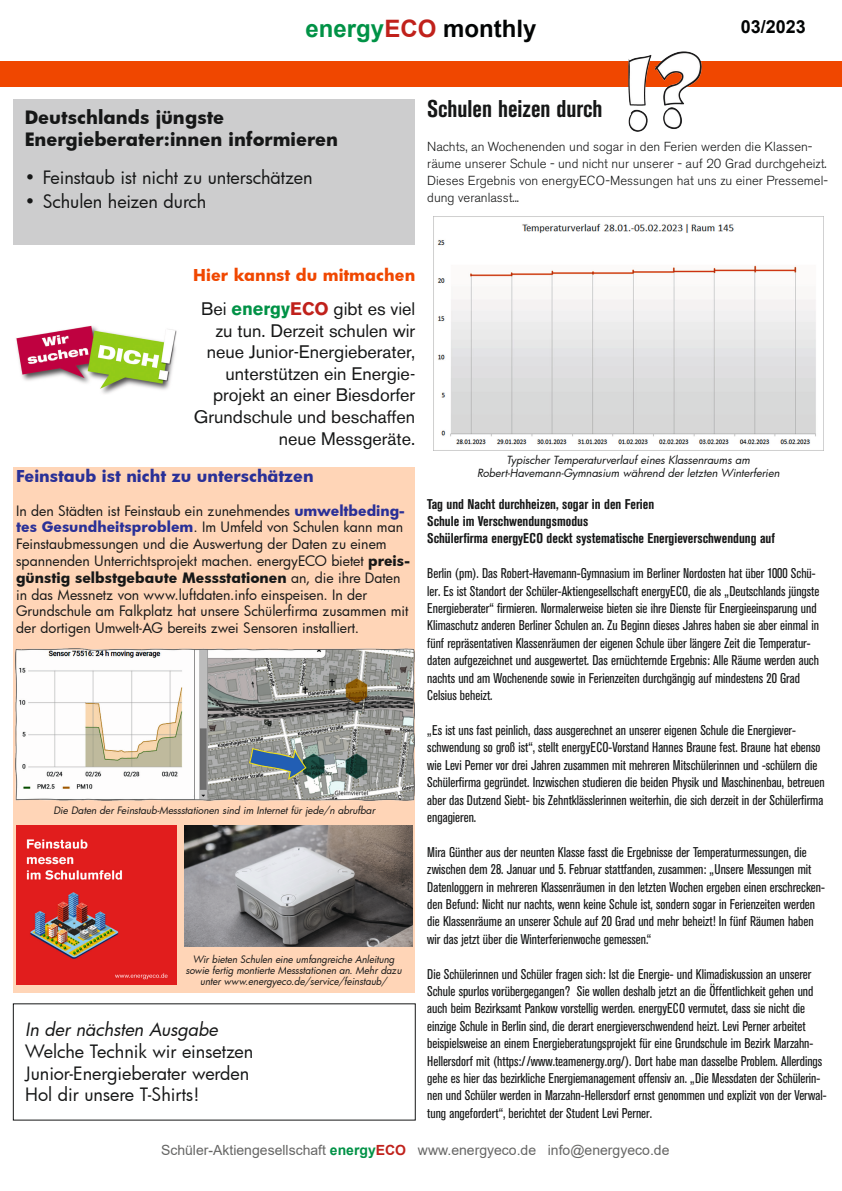
<style>
.page{position:relative;width:842px;height:1191px;background:#fff}
.page>*{position:absolute;margin:0;border:0;box-sizing:border-box;transform-origin:0 0}
.t1{font:700 condensed 24px "Akzidenz Grotesk BE";color:#161717}
.t2{font:700 24px "Arial";color:#020404}
.t3{font:18px/21.6px "Akzidenz Grotesk BE";color:#161717;text-align:right}
.t4{font:18px "Futura";letter-spacing:-.005em;color:#161717}
.t5{font:700 18px "Futura";color:#161717}
.t6{font:italic 18px "Futura";color:#161717}
.t7{font:700 18px "Arial";color:#020404}
.t8{font:700 16px "Futura";color:#2a3097}
.t9{font:700 16px "Futura";color:#f04700}
.t10{font:condensed 14px/17.4px "Akzidenz Grotesk BE";color:#161717}
.t11{font:14px/16.8px "Futura";letter-spacing:-.005em;color:#161717}
.t12{font:700 condensed 14px "Akzidenz Grotesk BE";color:#161717}
.t13{font:14px "Arial";color:#666665}
.t14{font:300 13px/17px "Akzidenz Grotesk BE";color:#161717}
.t15{font:italic 11px "Futura";letter-spacing:-.005em;color:#161717}
.t16{font:italic 10px/11px "Futura";letter-spacing:-.005em;color:#161717;text-align:center}
.s1{color:#009246}
.s2{color:#c0211b}
.s3{font-weight:700;color:#009246}
.s4{font-weight:700;color:#c0211b}
.s5{font-weight:700;color:#2a3097}
.s6{font-weight:700}
</style>
<div class="page">
<div style="left:0;top:61px;width:842px;height:25px;background:#f04700"></div>
<div style="left:13px;top:99px;width:402px;height:146px;background:#cdcdce"></div>
<img style="left:16px;top:325px;width:161px;height:69px">
<div style="left:13px;top:467px;width:402px;height:525px;background:#ffd5b7"></div>
<img style="left:433px;top:216px;width:390px;height:234px">
<img style="left:628px;top:51px;width:74px;height:81px">
<img style="left:15px;top:649px;width:399px;height:151px">
<img style="left:17px;top:825px;width:159px;height:160px">
<img style="left:185px;top:825px;width:227px;height:121px">
<p class="t2" style="left:306px;top:12px;width:232px"><span class="s1">energy</span><span class="s2">ECO</span> monthly</p>
<p class="t7" style="left:741px;top:14px;width:67px">03/2023</p>
<p class="t5" style="left:25px;top:105px;width:201px">Deutschlands jüngste</p>
<p class="t5" style="left:25px;top:126px;width:315px">Energieberater:innen informieren</p>
<p class="t4" style="left:25px;top:165px;width:289px">• Feinstaub ist nicht zu unterschätzen</p>
<p class="t4" style="left:25px;top:189px;width:183px">• Schulen heizen durch</p>
<p class="t1" style="left:427px;top:95px;width:177px">Schulen heizen durch</p>
<p class="t14" style="left:427px;top:138px;width:402px">Nachts, an Wochenenden und sogar in den Ferien werden die Klassen&shy;räume unserer Schule - und nicht nur unserer - auf 20 Grad durchgeheizt.<br>Dieses Ergebnis von energyECO-Messungen hat uns zu einer Pressemel&shy;dung veranlasst...</p>
<p class="t9" style="left:193px;top:264px;width:224px">Hier kannst du mitmachen</p>
<p class="t3" style="left:194px;top:298px;width:223px">Bei <span class="s3">energy</span><span class="s4">ECO</span> gibt es viel zu tun. Derzeit schulen wir neue Junior-Energieberater, unterstützen ein Energie&shy;projekt an einer Biesdorfer<br>Grundschule und beschaffen neue Messgeräte.</p>
<p class="t8" style="left:16px;top:465px;width:299px">Feinstaub ist nicht zu unterschätzen</p>
<p class="t11" style="left:16px;top:502px;width:395px">In den Städten ist Feinstaub ein zunehmendes <span class="s5">umweltbeding&shy;tes Gesundheitsproblem</span>. Im Umfeld von Schulen kann man Feinstaubmessungen und die Auswertung der Daten zu einem spannenden Unterrichtsprojekt machen. energyECO bietet <span class="s6">preis&shy;günstig selbstgebaute Messstationen</span> an, die ihre Daten in das Messnetz von www.luftdaten.info einspeisen. In der Grundschule am Falkplatz hat unsere Schülerfirma zusammen mit der dortigen Umwelt-AG bereits zwei Sensoren installiert.</p>
<p class="t16" style="left:54px;top:805px;width:323px">Die Daten der Feinstaub-Messstationen sind im Internet für jede/n abrufbar</p>
<p class="t16" style="left:186px;top:953px;width:217px">Wir bieten Schulen eine umfangreiche Anleitung sowie fertig montierte Messstationen an. Mehr dazu unter www.energyeco.de/service/feinstaub/</p>
<p class="t6" style="left:25px;top:1017px;width:194px">In der nächsten Ausgabe</p>
<p class="t4" style="left:25px;top:1039px;width:230px">Welche Technik wir einsetzen</p>
<p class="t4" style="left:25px;top:1060px;width:226px">Junior-Energieberater werden</p>
<p class="t4" style="left:25px;top:1082px;width:176px">Hol dir unsere T-Shirts!</p>
<p class="t15" style="left:506px;top:452px;width:245px">Typischer Temperaturverlauf eines Klassenraums am</p>
<p class="t15" style="left:477px;top:466px;width:304px">Robert-Havemann-Gymnasium während der letzten Winterferien</p>
<p class="t12" style="left:427px;top:496px;width:228px">Tag und Nacht durchheizen, sogar in den Ferien</p>
<p class="t12" style="left:427px;top:513px;width:162px">Schule im Verschwendungsmodus</p>
<p class="t12" style="left:427px;top:530px;width:349px">Schülerfirma energyECO deckt systematische Energieverschwendung auf</p>
<p class="t10" style="left:427px;top:565px;width:394px">Berlin (pm). Das Robert-Havemann-Gymnasium im Berliner Nordosten hat über 1000 Schü&shy;ler. Es ist Standort der Schüler-Aktiengesellschaft energyECO, die als „Deutschlands jüngste Energieberater“ firmieren. Normalerweise bieten sie ihre Dienste für Energieeinsparung und Klimaschutz anderen Berliner Schulen an. Zu Beginn dieses Jahres haben sie aber einmal in fünf repräsentativen Klassenräumen der eigenen Schule über längere Zeit die Temperatur&shy;daten aufgezeichnet und ausgewertet. Das ernüchternde Ergebnis: Alle Räume werden auch nachts und am Wochenende sowie in Ferienzeiten durchgängig auf mindestens 20 Grad Celsius beheizt.</p>
<p class="t10" style="left:427px;top:721px;width:399px">„Es ist uns fast peinlich, dass ausgerechnet an unserer eigenen Schule die Energiever&shy;schwendung so groß ist“, stellt energyECO-Vorstand Hannes Braune fest. Braune hat ebenso wie Levi Perner vor drei Jahren zusammen mit mehreren Mitschülerinnen und -schülern die Schülerfirma gegründet. Inzwischen studieren die beiden Physik und Maschinenbau, betreuen aber das Dutzend Siebt- bis Zehntklässlerinnen weiterhin, die sich derzeit in der Schülerfirma engagieren.</p>
<p class="t10" style="left:427px;top:843px;width:399px">Mira Günther aus der neunten Klasse fasst die Ergebnisse der Temperaturmessungen, die zwischen dem 28. Januar und 5. Februar stattfanden, zusammen: „Unsere Messungen mit Datenloggern in mehreren Klassenräumen in den letzten Wochen ergeben einen erschrecken&shy;den Befund: Nicht nur nachts, wenn keine Schule ist, sondern sogar in Ferienzeiten werden die Klassenräume an unserer Schule auf 20 Grad und mehr beheizt! In fünf Räumen haben wir das jetzt über die Winterferienwoche gemessen.“</p>
<p class="t10" style="left:427px;top:965px;width:401px">Die Schülerinnen und Schüler fragen sich: Ist die Energie- und Klimadiskussion an unserer Schule spurlos vorübergegangen? Sie wollen deshalb jetzt an die Öffentlichkeit gehen und auch beim Bezirksamt Pankow vorstellig werden. energyECO vermutet, dass sie nicht die einzige Schule in Berlin sind, die derart energieverschwendend heizt. Levi Perner arbeitet beispielsweise an einem Energieberatungsprojekt für eine Grundschule im Bezirk Marzahn-Hellersdorf mit (https://www.teamenergy.org/). Dort habe man dasselbe Problem. Allerdings gehe es hier das bezirkliche Energiemanagement offensiv an. „Die Messdaten der Schülerin&shy;nen und Schüler werden in Marzahn-Hellersdorf ernst genommen und explizit von der Verwal&shy;tung angefordert“, berichtet der Student Levi Perner.</p>
<p class="t13" style="left:161px;top:1140px;width:510px">Schüler-Aktiengesellschaft <span class="s3">energy</span><span class="s4">ECO</span> www.energyeco.de info@energyeco.de</p>
</div>
